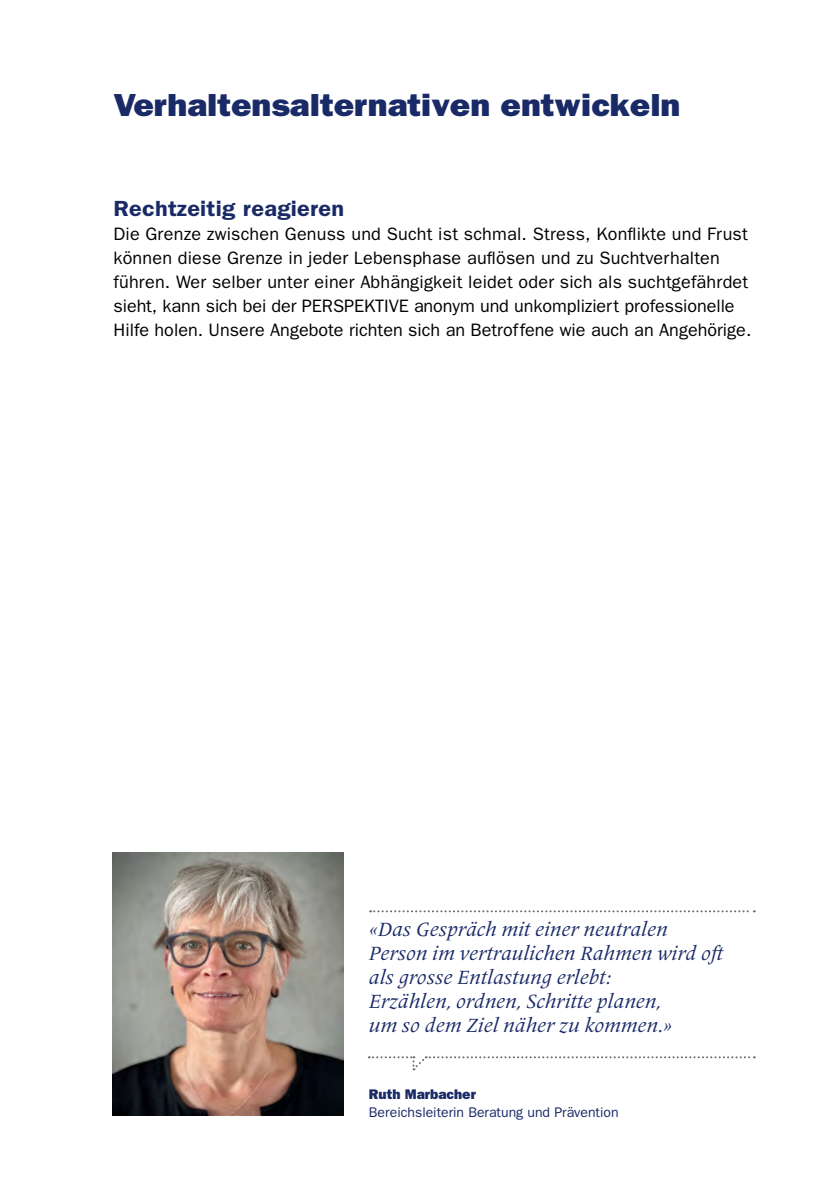
<style>
.page{position:relative;width:840px;height:1191px;background:#fff}
.page>*{position:absolute;margin:0;border:0;box-sizing:border-box;transform-origin:0 0}
.t1{font:800 32px "Franklin Gothic";color:#192a67;scale:1.07 1}
.t2{font:600 22px "Franklin Gothic";letter-spacing:.01em;color:#192a67;scale:1.07 1}
.t3{font:italic 20px/24px "Frutiger Serif LT Pro";color:#192a67}
.t4{font:18px/24px "Franklin Gothic";letter-spacing:.01em;color:#000}
.t5{font:14px "Franklin Gothic";color:#192a67}
.t6{font:800 14px "Franklin Gothic";color:#192a67}
</style>
<div class="page">
<svg style="left:368px;top:1056px;width:386px;height:14px"></svg>
<svg style="left:370px;top:910px;width:384px;height:2px"></svg>
<img style="left:112px;top:852px;width:231px;height:263px">
<h1 class="t1" style="left:113px;top:86px;width:531px">Verhaltensalternativen entwickeln</h1>
<p class="t2" style="left:113px;top:195px;width:217px">Rechtzeitig reagieren</p>
<p class="t4" style="left:113px;top:222px;width:639px">Die Grenze zwischen Genuss und Sucht ist schmal. Stress, Konflikte und Frust können diese Grenze in jeder Lebensphase auflösen und zu Suchtverhalten führen. Wer selber unter einer Abhängigkeit leidet oder sich als suchtgefährdet sieht, kann sich bei der PERSPEKTIVE anonym und unkompliziert professionelle Hilfe holen. Unsere Angebote richten sich an Betroffene wie auch an Angehörige.</p>
<p class="t3" style="left:369px;top:917px;width:359px">«Das Gespräch mit einer neutralen Person im vertraulichen Rahmen wird oft als grosse Entlastung erlebt:<br>Erzählen, ordnen, Schritte planen,<br>um so dem Ziel näher zu kommen.»</p>
<p class="t6" style="left:369px;top:1086px;width:108px">Ruth Marbacher</p>
<p class="t5" style="left:369px;top:1104px;width:251px">Bereichsleiterin Beratung und Prävention</p>
</div>
